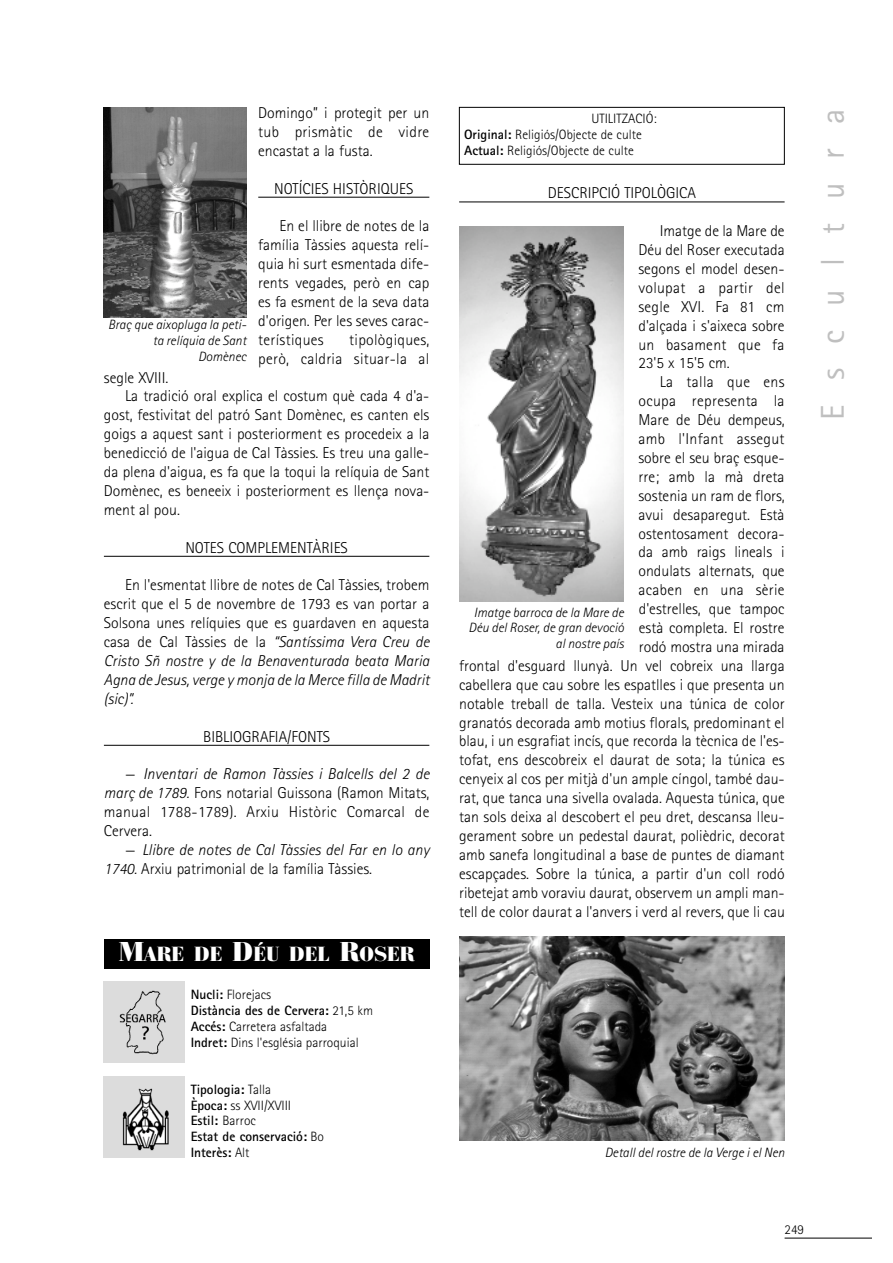
<style>
.page{position:relative;width:893px;height:1263px;background:#fff}
.page>*{position:absolute;margin:0;border:0;box-sizing:border-box;transform-origin:0 0}
.t1{font:33px "Rotis Sans Serif";letter-spacing:.725em;color:#bfbfbf}
.t2{font:900 condensed 20.25px "Bauer Bodoni";color:#fff;scale:1.3 1}
.t3{font:300 15.75px/18.9px "Rotis Sans Serif";color:#000;text-align:justify}
.t4{font:italic 300 15.75px/18.9px "Rotis Sans Serif";color:#000}
.t5{font:300 15.75px/18.9px "Rotis Sans Serif";letter-spacing:.02em;color:#000;text-align:right}
.t6{font:300 13.5px/15.8px "Rotis Sans Serif";color:#000}
.t7{font:italic 300 13.5px/15.8px "Rotis Sans Serif";color:#000;text-align:right}
.t8{font:700 13.5px/15.8px "Rotis Sans Serif";color:#000}
.s1{font-style:italic}
.s2{font-style:normal}
.s3{font-size:27px}
.s4{font-weight:700}
.s5{font-weight:300}
</style>
<div class="page">
<svg style="left:784px;top:1238px;width:88px;height:1px"></svg>
<svg style="left:258px;top:197px;width:172px;height:1px"></svg>
<svg style="left:103px;top:556px;width:327px;height:1px"></svg>
<svg style="left:103px;top:745px;width:327px;height:1px"></svg>
<svg style="left:459px;top:201px;width:326px;height:1px"></svg>
<img style="left:459px;top:936px;width:325px;height:204px">
<img style="left:104px;top:107px;width:142px;height:210px">
<img style="left:459px;top:227px;width:164px;height:374px">
<div style="left:104px;top:939px;width:325px;height:30px;background:#000"></div>
<img style="left:104px;top:982px;width:81px;height:80px">
<img style="left:104px;top:1077px;width:81px;height:80px">
<div style="left:459px;top:107px;width:325px;height:58px;border:1px solid #000"></div>
<p class="t7" style="left:108px;top:318px;width:139px">Braç que aixopluga la peti&shy;ta relíquia de Sant<br>Domènec</p>
<p class="t3" style="left:258px;top:105px;width:173px">Domingo” i protegit per un tub prismàtic de vidre encastat a la fusta.</p>
<p class="t3" style="left:274px;top:180px;width:141px">NOTÍCIES HISTÒRIQUES</p>
<p class="t3" style="left:258px;top:218px;width:173px;text-indent:21px">En el llibre de notes de la família Tàssies aquesta relí&shy;quia hi surt esmentada dife&shy;rents vegades, però en cap es fa esment de la seva data d'origen. Per les seves carac&shy;terístiques</p>
<p class="t5" style="left:258px;top:332px;width:172px">tipològiques,<br>però, caldria situar-la al</p>
<p class="t3" style="left:104px;top:369px;width:66px">segle XVIII.</p>
<p class="t3" style="left:125px;top:388px;width:306px">La tradició oral explica el costum què cada 4 d'a-</p>
<p class="t3" style="left:104px;top:407px;width:327px">gost, festivitat del patró Sant Domènec, es canten els</p>
<p class="t3" style="left:104px;top:426px;width:327px">goigs a aquest sant i posteriorment es procedeix a la</p>
<p class="t3" style="left:104px;top:445px;width:327px">benedicció de l'aigua de Cal Tàssies. Es treu una galle-</p>
<p class="t3" style="left:104px;top:464px;width:327px">da plena d'aigua, es fa que la toqui la relíquia de Sant</p>
<p class="t3" style="left:104px;top:483px;width:327px">Domènec, es beneeix i posteriorment es llença nova-</p>
<p class="t3" style="left:104px;top:502px;width:77px">ment al pou.</p>
<p class="t3" style="left:185px;top:539px;width:164px">NOTES COMPLEMENTÀRIES</p>
<p class="t3" style="left:104px;top:577px;width:327px;text-indent:21px">En l'esmentat llibre de notes de Cal Tàssies, trobem escrit que el 5 de novembre de 1793 es van portar a Solsona unes relíquies que es guardaven en aquesta casa de Cal Tàssies de la <span class="s1">“Santíssima Vera Creu de Cristo Sñ nostre y de la Benaventurada beata Maria Agna de Jesus, verge y monja de la Merce filla de Madrit (sic)”.</span></p>
<p class="t3" style="left:203px;top:728px;width:128px">BIBLIOGRAFIA/FONTS</p>
<p class="t3" style="left:104px;top:766px;width:327px;text-indent:21px">— <span class="s1">Inventari de Ramon Tàssies i Balcells del 2 de març de 1789.</span> Fons notarial Guissona (Ramon Mitats, manual 1788-1789). Arxiu Històric Comarcal de Cervera.</p>
<p class="t4" style="left:104px;top:842px;width:327px;text-indent:21px"><span class="s2">—</span> Llibre de notes de Cal Tàssies del Far en lo any<br>1740. <span class="s2">Arxiu patrimonial de la família Tàssies.</span></p>
<p class="t2" style="left:119px;top:947px;width:229px"><span class="s3">M</span>ARE DE <span class="s3">D</span>ÉU DEL <span class="s3">R</span>OSER</p>
<p class="t6" style="left:191px;top:988px;width:184px"><span class="s4">Nucli:</span> Florejacs<br><span class="s4">Distància des de Cervera:</span> 21,5 km<br><span class="s4">Accés:</span> Carretera asfaltada<br><span class="s4">Indret:</span> Dins l'església parroquial</p>
<p class="t8" style="left:191px;top:1083px;width:135px">Tipologia: <span class="s5">Talla<br></span>Època: <span class="s5">ss XVII/XVIII<br></span>Estil: <span class="s5">Barroc<br></span>Estat de conservació: <span class="s5">Bo<br></span>Interès: <span class="s5">Alt</span></p>
<p class="t6" style="left:464px;top:112px;width:194px;text-indent:127px">UTILITZACIÓ:<br><span class="s4">Original:</span> Religiós/Objecte de culte<br><span class="s4">Actual:</span> Religiós/Objecte de culte</p>
<p class="t3" style="left:548px;top:185px;width:149px">DESCRIPCIÓ TIPOLÒGICA</p>
<p class="t3" style="left:638px;top:223px;width:148px;text-indent:21px">Imatge de la Mare de Déu del Roser executada segons el model desen&shy;volupat a partir del segle XVI. Fa 81 cm d'alçada i s'aixeca sobre un basament que fa 23'5 x 15'5 cm.</p>
<p class="t3" style="left:459px;top:374px;width:327px;text-align:right">La talla que ens<br>ocupa representa la<br>Mare de Déu dempeus,<br>amb l'Infant assegut<br>sobre el seu braç esque-<br>rre; amb la mà dreta<br>sostenia un ram de flors,<br>avui desaparegut. Està<br>ostentosament decora-<br>da amb raigs lineals i<br>ondulats alternats, que<br>acaben en una sèrie<br>d'estrelles, que tampoc<br>està completa. El rostre<br>rodó mostra una mirada<br>frontal d'esguard llunyà. Un vel cobreix una llarga cabellera que cau sobre les espatlles i que presenta un notable treball de talla. Vesteix una túnica de color granatós decorada amb motius florals, predominant el blau, i un esgrafiat incís, que recorda la tècnica de l'es&shy;tofat, ens descobreix el daurat de sota; la túnica es cenyeix al cos per mitjà d'un ample cíngol, també dau&shy;rat, que tanca una sivella ovalada. Aquesta túnica, que tan sols deixa al descobert el peu dret, descansa lleu&shy;gerament sobre un pe des tal daurat, polièdric, decorat amb sanefa longitudinal a base de puntes de diamant escapçades. Sobre la túnica, a partir d'un coll rodó ribetejat amb voraviu daurat, observem un ampli man&shy;tell de color daurat a l'anvers i verd al revers, que li cau</p>
<p class="t7" style="left:468px;top:606px;width:157px">Imatge barroca de la Mare de<br>Déu del Roser, de gran devoció al nostre país</p>
<h1 class="t1" style="left:821px;top:420px;width:312px;rotate:-90deg">Escultura</h1>
<p class="t7" style="left:605px;top:1146px;width:181px">Detall del rostre de la Verge i el Nen</p>
<p class="t6" style="left:784px;top:1223px;width:21px">249</p>
</div>
